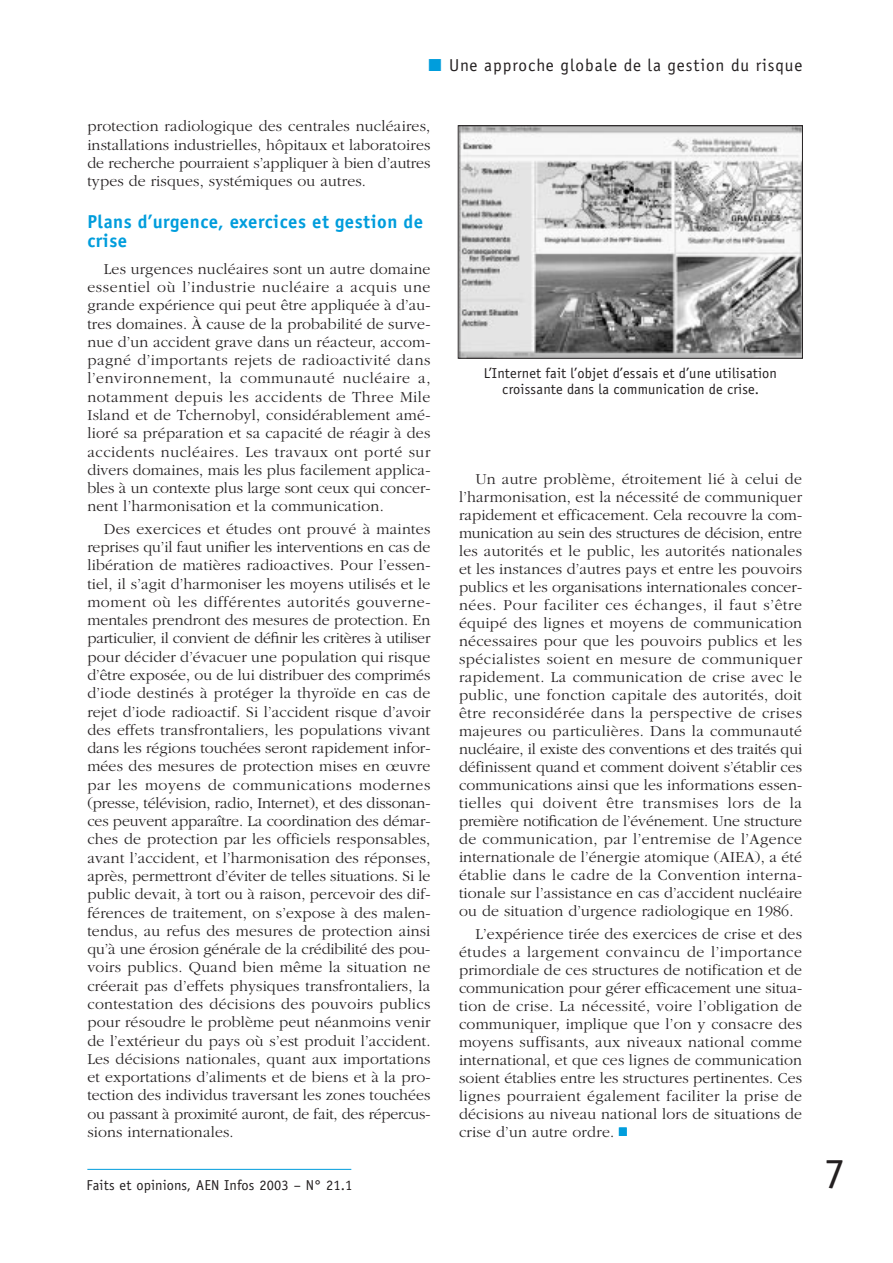
<style>
.page{position:relative;width:893px;height:1263px;background:#fff}
.page>*{position:absolute;margin:0;border:0;box-sizing:border-box;transform-origin:0 0}
.t1{font:43.2px "Officina Sans";color:#231f20}
.t2{font:700 18.75px/19.5px "Officina Sans";letter-spacing:.03em;color:#009ddc}
.t3{font:17.25px "Officina Sans";letter-spacing:.055em;color:#231f20}
.t4{font:300 15.9px/18.3px "Garamond";letter-spacing:.01em;color:#231f20;text-align:justify}
.t5{font:14.4px/15.9px "Officina Sans";letter-spacing:.015em;color:#231f20;text-align:center}
.t6{font:12.3px "Zapf Dingbats";color:#009ddc;scale:.9 1}
.s1{color:#009ddc}
</style>
<div class="page">
<hr style="left:87px;top:1169px;width:264px;height:1px;background:#009ddc">
<img style="left:460px;top:128px;width:340px;height:228px">
<p class="t3" style="left:428px;top:58px;width:375px"><span class="s1">■</span> Une approche globale de la gestion du risque</p>
<p class="t4" style="left:87px;top:118px;width:344px">protection radiologique des centrales nucléaires, installations industrielles, hôpitaux et laboratoires de recherche pourraient s’appliquer à bien d’autres types de risques, systémiques ou autres.</p>
<p class="t2" style="left:87px;top:213px;width:337px">Plans d’urgence, exercices et gestion de crise</p>
<p class="t4" style="left:87px;top:261px;width:344px;text-indent:16px">Les urgences nucléaires sont un autre domaine essentiel où l’industrie nucléaire a acquis une grande expérience qui peut être appliquée à d’au&shy;tres domaines. À cause de la probabilité de surve&shy;nue d’un accident grave dans un réacteur, accom&shy;pagné d’importants rejets de radioactivité dans l’environnement, la communauté nucléaire a, notamment depuis les accidents de Three Mile Island et de Tchernobyl, considérablement amé&shy;lioré sa préparation et sa capacité de réagir à des accidents nucléaires. Les travaux ont porté sur divers domaines, mais les plus facilement applica&shy;bles à un contexte plus large sont ceux qui concer&shy;nent l’harmonisation et la communication.</p>
<p class="t4" style="left:87px;top:521px;width:344px;text-indent:16px">Des exercices et études ont prouvé à maintes reprises qu’il faut unifier les interventions en cas de libération de matières radioactives. Pour l’essen&shy;tiel, il s’agit d’harmoniser les moyens utilisés et le moment où les différentes autorités gouverne&shy;mentales prendront des mesures de protection. En particulier, il convient de définir les critères à utiliser pour décider d’évacuer une population qui risque d’être exposée, ou de lui distribuer des comprimés d’iode destinés à protéger la thyroïde en cas de rejet d’iode radioactif. Si l’accident risque d’avoir des effets transfrontaliers, les populations vivant dans les régions touchées seront rapidement infor&shy;mées des mesures de protection mises en œuvre par les moyens de communications modernes (presse, télévision, radio, Internet), et des dissonan&shy;ces peuvent apparaître. La coordination des démar&shy;ches de protection par les officiels responsables, avant l’accident, et l’harmonisation des réponses, après, permettront d’éviter de telles situations. Si le public devait, à tort ou à raison, percevoir des dif&shy;férences de traitement, on s’expose à des malen&shy;tendus, au refus des mesures de protection ainsi qu’à une érosion générale de la crédibilité des pou&shy;voirs publics. Quand bien même la situation ne créerait pas d’effets physiques transfrontaliers, la contestation des décisions des pouvoirs publics pour résoudre le problème peut néanmoins venir de l’extérieur du pays où s’est produit l’accident.<br>Les décisions nationales, quant aux importations et exportations d’aliments et de biens et à la pro&shy;tection des individus traversant les zones touchées ou passant à proximité auront, de fait, des répercus&shy;sions internationales.</p>
<p class="t5" style="left:86px;top:1178px;width:267px">Faits et opinions, AEN Infos 2003 – N° 21.1</p>
<p class="t5" style="left:484px;top:366px;width:295px">L’Internet fait l’objet d’essais et d’une utilisation croissante dans la communication de crise.</p>
<p class="t4" style="left:459px;top:471px;width:344px;text-indent:16px">Un autre problème, étroitement lié à celui de l’harmonisation, est la nécessité de communiquer rapidement et efficacement. Cela recouvre la com&shy;munication au sein des structures de décision, entre les autorités et le public, les autorités nationales et les instances d’autres pays et entre les pouvoirs publics et les organisations internationales concer&shy;nées. Pour faciliter ces échanges, il faut s’être équipé des lignes et moyens de communication nécessaires pour que les pouvoirs publics et les spécialistes soient en mesure de communiquer rapidement. La communication de crise avec le public, une fonction capitale des autorités, doit être reconsidérée dans la perspective de crises majeures ou particulières. Dans la communauté nucléaire, il existe des conventions et des traités qui définissent quand et comment doivent s’établir ces communications ainsi que les informations essen&shy;tielles qui doivent être transmises lors de la première notification de l’événement. Une structure de communication, par l’entremise de l’Agence internationale de l’énergie atomique (AIEA), a été établie dans le cadre de la Convention interna&shy;tionale sur l’assistance en cas d’accident nucléaire ou de situation d’urgence radiologique en 1986.</p>
<p class="t4" style="left:459px;top:926px;width:344px;text-indent:16px">L’expérience tirée des exercices de crise et des études a largement convaincu de l’importance primordiale de ces structures de notification et de communication pour gérer efficacement une situa&shy;tion de crise. La nécessité, voire l’obligation de communiquer, implique que l’on y consacre des moyens suffisants, aux niveaux national comme international, et que ces lignes de communication soient établies entre les structures pertinentes. Ces lignes pourraient également faciliter la prise de décisions au niveau national lors de situations de crise d’un autre ordre.</p>
<p class="t6" style="left:619px;top:1126px;width:11px">■</p>
<h1 class="t1" style="left:824px;top:1157px;width:23px">7</h1>
</div>
